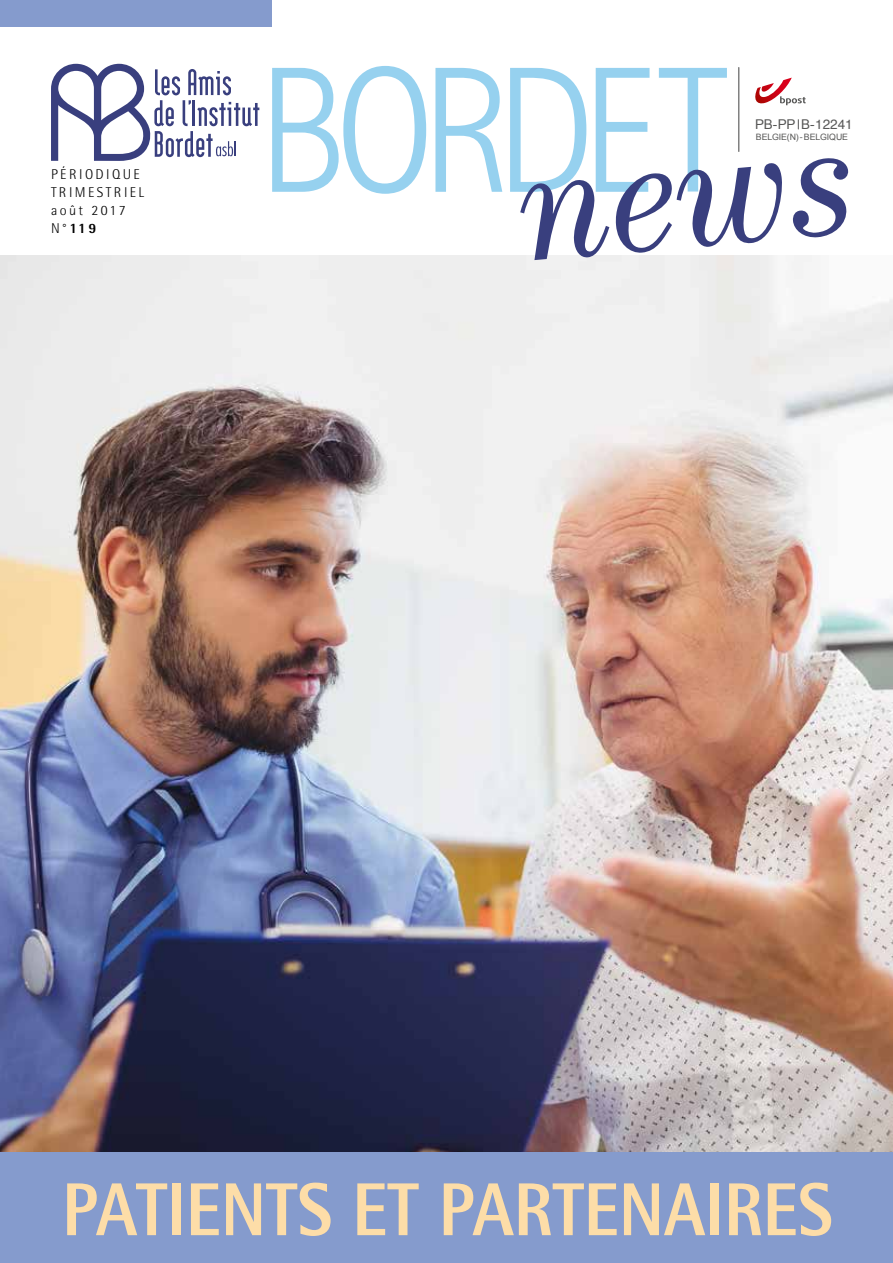
<style>
.page{position:relative;width:893px;height:1263px;background:#fff}
.page>*{position:absolute;margin:0;border:0;box-sizing:border-box;transform-origin:0 0}
.t1{font:italic 157.5px "Century";color:#393f7e;scale:.92 1}
.t2{font:800 75px "Rotis Semi Sans";color:#fddda8;scale:.9 1}
.t3{font:300 14.25px/18px "Rotis Semi Sans";letter-spacing:.17em;color:#000}
.t4{font:13.5px "Arial";color:#565655}
.t5{font:8.7px "Arial";letter-spacing:-.005em;color:#565655}
.s1{font-family:"Helvetica";color:#595959}
.s2{font-weight:800}
</style>
<div class="page">
<img style="left:0;top:255px;width:893px;height:897px">
<div style="left:0;top:0;width:272px;height:27px;background:#859bcd"></div>
<div style="left:0;top:1152px;width:893px;height:111px;background:#859bcd"></div>
<svg style="left:272px;top:66px;width:455px;height:128px"></svg>
<svg style="left:51px;top:64px;width:208px;height:97px"></svg>
<hr style="left:738px;top:68px;width:1px;height:83px;background:#565655">
<svg style="left:755px;top:78px;width:51px;height:28px"></svg>
<p class="t4" style="left:755px;top:116px;width:99px">PB-PP B-<span class="s1">12241</span></p>
<p class="t5" style="left:756px;top:132px;width:94px">BELGIE(N) - BELGIQUE</p>
<p class="t3" style="left:51px;top:165px;width:95px">PÉRIODIQUE<br>TRIMESTRIEL août 2017<br>N°<span class="s2">119</span></p>
<h1 class="t1" style="left:513px;top:117px;width:365px;rotate:-5deg">news</h1>
<h2 class="t2" style="left:62px;top:1162px;width:858px">PATIENTS ET PARTENAIRES</h2>
</div>
